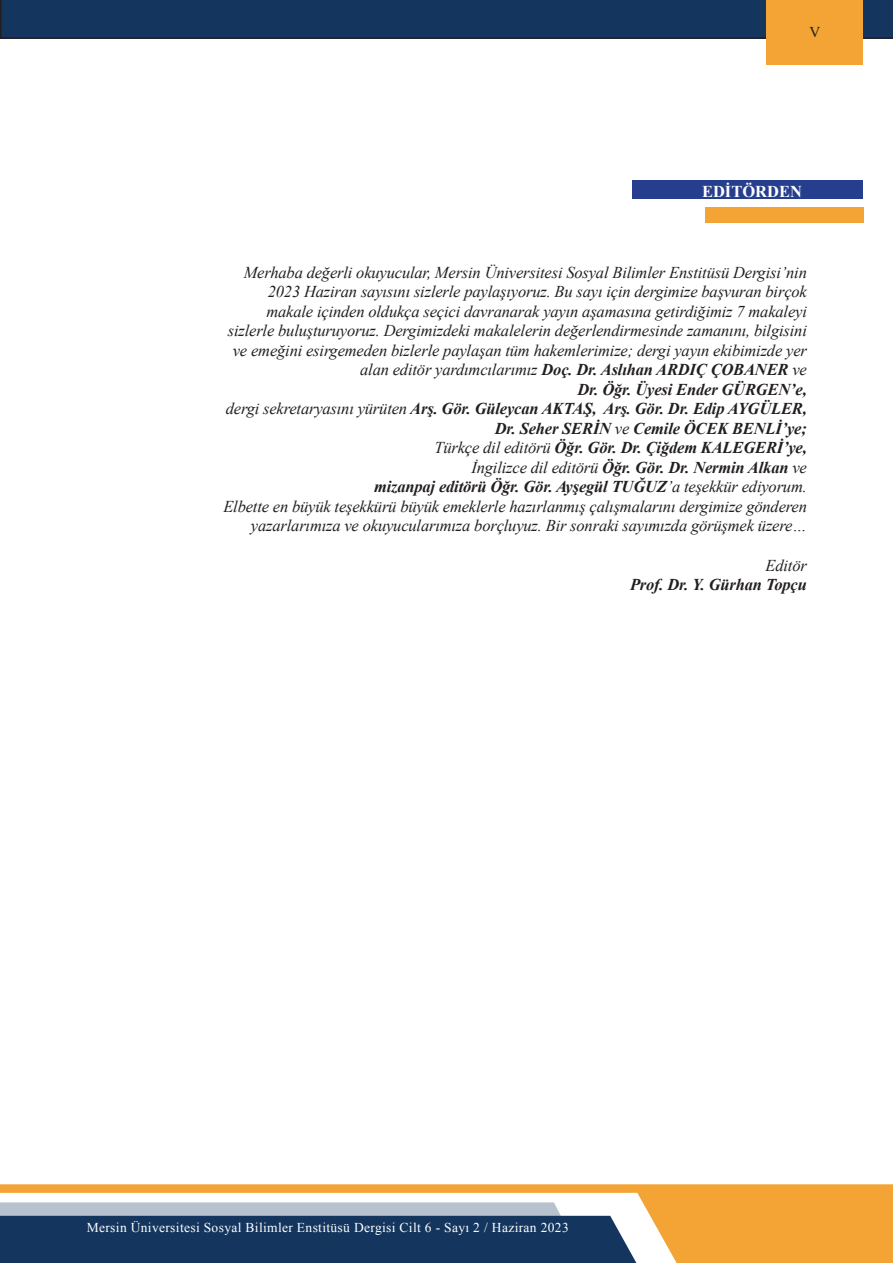
<style>
.page{position:relative;width:893px;height:1263px;background:#fff}
.page>*{position:absolute;margin:0;border:0;box-sizing:border-box;transform-origin:0 0}
.t1{font:italic 16.5px/19.5px "Times New Roman";letter-spacing:-.01em;color:#231f20;text-align:right}
.t2{font:italic 700 16.5px/19.5px "Times New Roman";letter-spacing:-.01em;color:#231f20;text-align:right}
.t3{font:700 16.5px "Times New Roman";color:#fff}
.t4{font:15px "Times New Roman";color:#231f20}
.t5{font:13.5px "Times New Roman";letter-spacing:.025em;color:#fff}
.s1{font-weight:700}
.s2{font-weight:400}
</style>
<div class="page">
<div style="left:0;top:0;width:893px;height:39px;background:#14355e"></div>
<div style="left:766px;top:0;width:97px;height:65px;background:#f3a434"></div>
<svg style="left:0;top:1184px;width:893px;height:79px;fill:#f3a434"></svg>
<svg style="left:0;top:1202px;width:637px;height:61px;background:#3f5a7b"></svg>
<div style="left:632px;top:180px;width:231px;height:19px;background:#253f8e"></div>
<div style="left:705px;top:208px;width:158px;height:15px;background:#f3a434"></div>
<p class="t4" style="left:810px;top:22px;width:12px">V</p>
<p class="t3" style="left:702px;top:180px;width:101px">EDİTÖRDEN</p>
<p class="t1" style="left:228px;top:262px;width:581px">Merhaba değerli okuyucular, Mersin Üniversitesi Sosyal Bilimler Enstitüsü Dergisi’nin 2023 Haziran sayısını sizlerle paylaşıyoruz. Bu sayı için dergimize başvuran birçok makale içinden oldukça seçici davranarak yayın aşamasına getirdiğimiz 7 makaleyi sizlerle buluşturuyoruz. Dergimizdeki makalelerin değerlendirmesinde zamanını, bilgisini ve emeğini esirgemeden bizlerle paylaşan tüm hakemlerimize; dergi yayın ekibimizde yer alan editör yardımcılarımız <span class="s1">Doç. Dr. Aslıhan ARDIÇ ÇOBANER</span> ve</p>
<p class="t2" style="left:577px;top:379px;width:231px">Dr. Öğr. Üyesi Ender GÜRGEN’e,</p>
<p class="t2" style="left:226px;top:399px;width:582px"><span class="s2">dergi sekretaryasını yürüten</span> Arş. Gör. Güleycan AKTAŞ, Arş. Gör. Dr. Edip AYGÜLER,<br>Dr. Seher SERİN <span class="s2">ve</span> Cemile ÖCEK BENLİ’ye;</p>
<p class="t2" style="left:434px;top:438px;width:374px"><span class="s2">Türkçe dil editörü</span> Öğr. Gör. Dr. Çiğdem KALEGERİ’ye,</p>
<p class="t2" style="left:471px;top:457px;width:337px"><span class="s2">İngilizce dil editörü</span> Öğr. Gör. Dr. Nermin Alkan <span class="s2">ve</span></p>
<p class="t2" style="left:374px;top:477px;width:434px">mizanpaj editörü Öğr. Gör. Ayşegül TUĞUZ<span class="s2">’a teşekkür ediyorum.</span></p>
<p class="t1" style="left:223px;top:496px;width:585px">Elbette en büyük teşekkürü büyük emeklerle hazırlanmış çalışmalarını dergimize gönderen yazarlarımıza ve okuyucularımıza borçluyuz. Bir sonraki sayımızda görüşmek üzere…</p>
<p class="t1" style="left:765px;top:555px;width:43px">Editör</p>
<p class="t2" style="left:630px;top:574px;width:178px">Prof. Dr. Y. Gürhan Topçu</p>
<p class="t5" style="left:87px;top:1218px;width:483px">Mersin Üniversitesi Sosyal Bilimler Enstitüsü Dergisi Cilt 6 - Sayı 2 / Haziran 2023</p>
</div>
